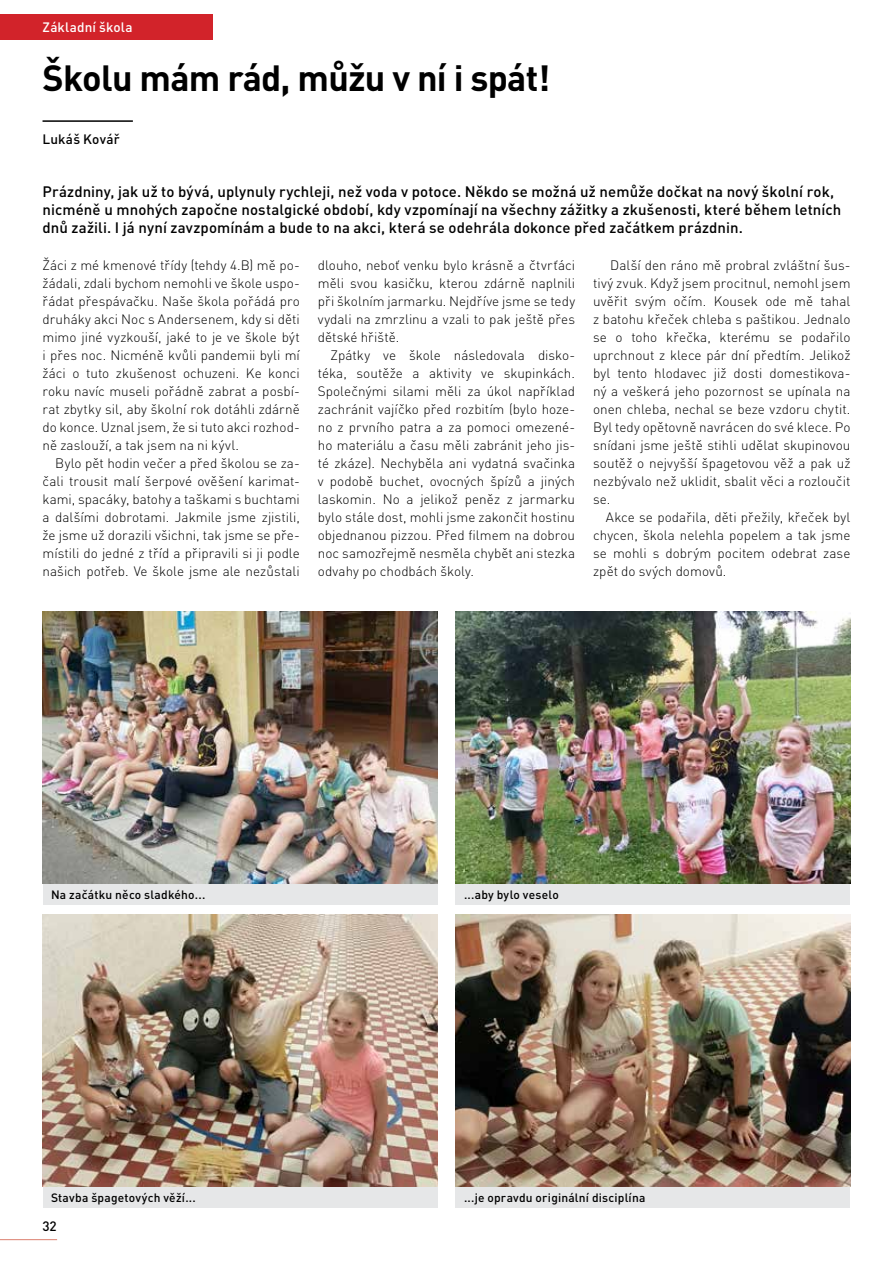
<style>
.page{position:relative;width:893px;height:1263px;background:#fff}
.page>*{position:absolute;margin:0;border:0;box-sizing:border-box;transform-origin:0 0}
.t1{font:700 36px "DIN Pro";letter-spacing:-.02em;color:#000}
.t2{font:500 15px/18px "DIN Pro";letter-spacing:.005em;color:#000}
.t3{font:300 13.5px/18px "DIN Pro";letter-spacing:.005em;color:#000;text-align:justify}
.t4{font:500 13.5px "DIN Pro";letter-spacing:.01em;color:#fff}
.t5{font:500 13.5px "DIN Pro";letter-spacing:.01em;color:#000}
.t6{font:500 12px "DIN Pro";letter-spacing:.015em;color:#000}
</style>
<div class="page">
<hr style="left:0;top:1239px;width:57px;height:1px;background:#dc7f6f">
<div style="left:0;top:14px;width:213px;height:25px;background:#d2232a"></div>
<hr style="left:43px;top:120px;width:90px;height:2px;background:#000">
<div style="left:43px;top:1186px;width:394px;height:22px;background:#e6e7e8"></div>
<div style="left:455px;top:1186px;width:395px;height:22px;background:#e6e7e8"></div>
<img style="left:43px;top:914px;width:394px;height:272px">
<div style="left:43px;top:883px;width:394px;height:22px;background:#e6e7e8"></div>
<img style="left:43px;top:611px;width:394px;height:272px">
<div style="left:455px;top:883px;width:395px;height:22px;background:#e6e7e8"></div>
<img style="left:455px;top:611px;width:395px;height:272px">
<img style="left:455px;top:914px;width:395px;height:272px">
<p class="t4" style="left:43px;top:18px;width:92px">Základní škola</p>
<h1 class="t1" style="left:43px;top:54px;width:509px">Školu mám rád, můžu v ní i spát!</h1>
<p class="t5" style="left:43px;top:130px;width:79px">Lukáš Kovář</p>
<p class="t2" style="left:43px;top:182px;width:800px">Prázdniny, jak už to bývá, uplynuly rychleji, než voda v potoce. Někdo se možná už nemůže dočkat na nový školní rok, nicméně u mnohých započne nostalgické období, kdy vzpomínají na všechny zážitky a zkušenosti, které během letních dnů zažili. I já nyní zavzpomínám a bude to na akci, která se odehrála dokonce před začátkem prázdnin.</p>
<p class="t3" style="left:43px;top:256px;width:259px">Žáci z mé kmenové třídy (tehdy 4.B) mě po&shy;žádali, zdali bychom nemohli ve škole uspo&shy;řádat přespávačku. Naše škola pořádá pro druháky akci Noc s Andersenem, kdy si děti mimo jiné vyzkouší, jaké to je ve škole být i přes noc. Nicméně kvůli pandemii byli mí žáci o tuto zkušenost ochuzeni. Ke konci roku navíc museli pořádně zabrat a posbí&shy;rat zbytky sil, aby školní rok dotáhli zdárně do konce. Uznal jsem, že si tuto akci rozhod&shy;ně zaslouží, a tak jsem na ni kývl.</p>
<p class="t3" style="left:43px;top:454px;width:259px;text-indent:13px">Bylo pět hodin večer a před školou se za&shy;čali trousit malí šerpové ověšení karimat&shy;kami, spacáky, batohy a taškami s buchtami a dalšími dobrotami. Jakmile jsme zjistili, že jsme už dorazili všichni, tak jsme se pře&shy;místili do jedné z tříd a připravili si ji podle našich potřeb. Ve škole jsme ale nezůstali</p>
<p class="t3" style="left:593px;top:256px;width:259px;text-indent:17px">Další den ráno mě probral zvláštní šus&shy;tivý zvuk. Když jsem procitnul, nemohl jsem uvěřit svým očím. Kousek ode mě tahal z batohu křeček chleba s paštikou. Jednalo se o toho křečka, kterému se podařilo uprchnout z klece pár dní předtím. Jelikož byl tento hlodavec již dosti domestikova&shy;ný a veškerá jeho pozornost se upínala na onen chleba, nechal se beze vzdoru chytit.<br>Byl tedy opětovně navrácen do své klece. Po snídani jsme ještě stihli udělat skupinovou soutěž o nejvyšší špagetovou věž a pak už nezbývalo než uklidit, sbalit věci a rozloučit se.</p>
<p class="t3" style="left:593px;top:508px;width:259px;text-indent:13px">Akce se podařila, děti přežily, křeček byl chycen, škola nelehla popelem a tak jsme se mohli s dobrým pocitem odebrat zase zpět do svých domovů.</p>
<p class="t3" style="left:318px;top:256px;width:259px">dlouho, neboť venku bylo krásně a čtvrťáci měli svou kasičku, kterou zdárně naplnili při školním jarmarku. Nejdříve jsme se tedy vydali na zmrzlinu a vzali to pak ještě přes dětské hřiště.</p>
<p class="t3" style="left:318px;top:346px;width:259px;text-indent:13px">Zpátky ve škole následovala disko&shy;téka, soutěže a aktivity ve skupinkách.<br>Společnými silami měli za úkol například zachránit vajíčko před rozbitím (bylo hoze&shy;no z prvního patra a za pomoci omezené&shy;ho materiálu a času měli zabránit jeho jis&shy;té zkáze). Nechyběla ani vydatná svačinka v podobě buchet, ovocných špízů a jiných laskomin. No a jelikož peněz z jarmarku bylo stále dost, mohli jsme zakončit hostinu objednanou pizzou. Před filmem na dobrou noc samozřejmě nesměla chybět ani stezka odvahy po chodbách školy.</p>
<p class="t6" style="left:51px;top:886px;width:156px">Na začátku něco sladkého...</p>
<p class="t6" style="left:464px;top:886px;width:96px">...aby bylo veselo</p>
<p class="t6" style="left:51px;top:1189px;width:146px">Stavba špagetových věží...</p>
<p class="t6" style="left:464px;top:1189px;width:183px">...je opravdu originální disciplína</p>
<p class="t5" style="left:43px;top:1217px;width:16px">32</p>
</div>
